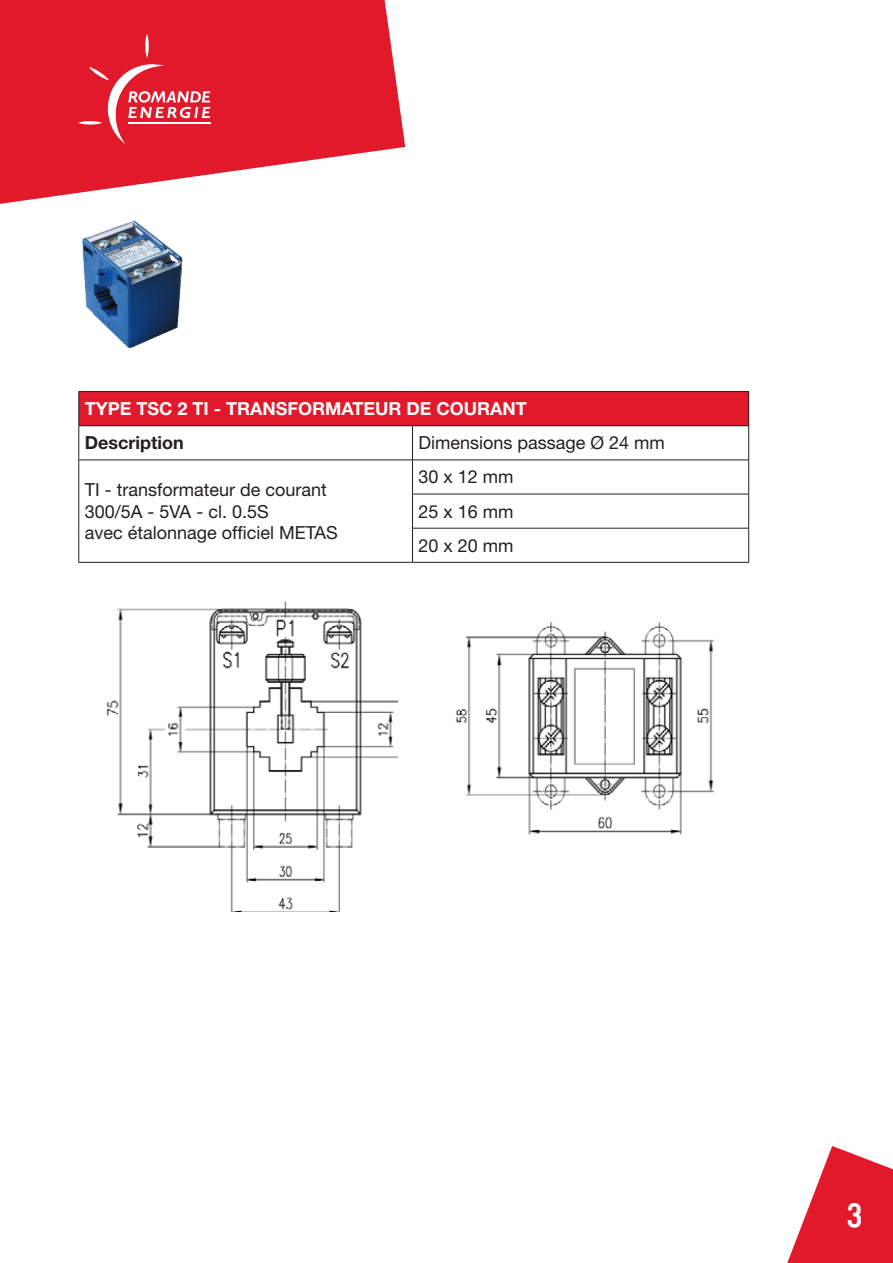
<style>
.page{position:relative;width:893px;height:1263px;background:#fff}
.page>*{position:absolute;margin:0;border:0;box-sizing:border-box;transform-origin:0 0}
.t1{font:700 33px "Brauer Neue Std";color:#fff}
.t2{font:18px "Helvetica Neue LT Pro";color:#231f20}
.t3{font:700 18px "Helvetica Neue LT Pro";color:#fff}
.t4{font:700 18px "Helvetica Neue LT Pro";color:#231f20}
</style>
<div class="page">
<svg style="left:0;top:0;width:405px;height:204px;fill:#e2192b"></svg>
<svg style="left:145px;top:34px;width:4px;height:24px"></svg>
<svg style="left:78px;top:64px;width:132px;height:80px;background:#e6404f"></svg>
<svg style="left:787px;top:1146px;width:106px;height:117px"></svg>
<img style="left:82px;top:221px;width:101px;height:128px">
<div style="left:79px;top:392px;width:670px;height:34px;background:#e2192b"></div>
<hr style="left:78px;top:391px;width:334px;height:1px;background:#231f20">
<hr style="left:78px;top:392px;width:1px;height:34px;background:#231f20">
<hr style="left:412px;top:391px;width:337px;height:1px;background:#231f20">
<hr style="left:748px;top:392px;width:1px;height:34px;background:#231f20">
<hr style="left:78px;top:426px;width:1px;height:34px;background:#231f20">
<hr style="left:748px;top:426px;width:1px;height:34px;background:#231f20">
<hr style="left:78px;top:460px;width:1px;height:34px;background:#231f20">
<hr style="left:78px;top:494px;width:1px;height:34px;background:#231f20">
<hr style="left:78px;top:528px;width:1px;height:34px;background:#231f20">
<hr style="left:78px;top:562px;width:334px;height:1px;background:#231f20">
<hr style="left:748px;top:460px;width:1px;height:34px;background:#231f20">
<hr style="left:748px;top:494px;width:1px;height:34px;background:#231f20">
<hr style="left:748px;top:528px;width:1px;height:34px;background:#231f20">
<hr style="left:412px;top:562px;width:337px;height:1px;background:#231f20">
<hr style="left:79px;top:425px;width:333px;height:1px;background:#231f20">
<hr style="left:412px;top:425px;width:336px;height:1px;background:#231f20">
<hr style="left:412px;top:426px;width:1px;height:34px;background:#231f20">
<hr style="left:79px;top:460px;width:333px;height:1px;background:#231f20">
<hr style="left:412px;top:460px;width:336px;height:1px;background:#231f20">
<hr style="left:412px;top:460px;width:1px;height:34px;background:#231f20">
<hr style="left:412px;top:494px;width:336px;height:1px;background:#231f20">
<hr style="left:412px;top:494px;width:1px;height:34px;background:#231f20">
<hr style="left:412px;top:528px;width:336px;height:1px;background:#231f20">
<hr style="left:412px;top:528px;width:1px;height:34px;background:#231f20">
<img style="left:106px;top:602px;width:609px;height:310px">
<p class="t3" style="left:85px;top:397px;width:444px">TYPE TSC 2 TI - TRANSFORMATEUR DE COURANT</p>
<p class="t4" style="left:85px;top:431px;width:100px">Description</p>
<p class="t2" style="left:418px;top:432px;width:248px">Dimensions passage Ø 24 mm</p>
<p class="t2" style="left:85px;top:478px;width:244px">TI - transformateur de courant</p>
<p class="t2" style="left:85px;top:500px;width:185px">300/5A - 5VA - cl. 0.5S</p>
<p class="t2" style="left:85px;top:522px;width:255px">avec étalonnage officiel METAS</p>
<p class="t2" style="left:418px;top:466px;width:97px">30 x 12 mm</p>
<p class="t2" style="left:418px;top:500px;width:97px">25 x 16 mm</p>
<p class="t2" style="left:418px;top:534px;width:97px">20 x 20 mm</p>
<p class="t1" style="left:847px;top:1196px;width:17px">3</p>
</div>
